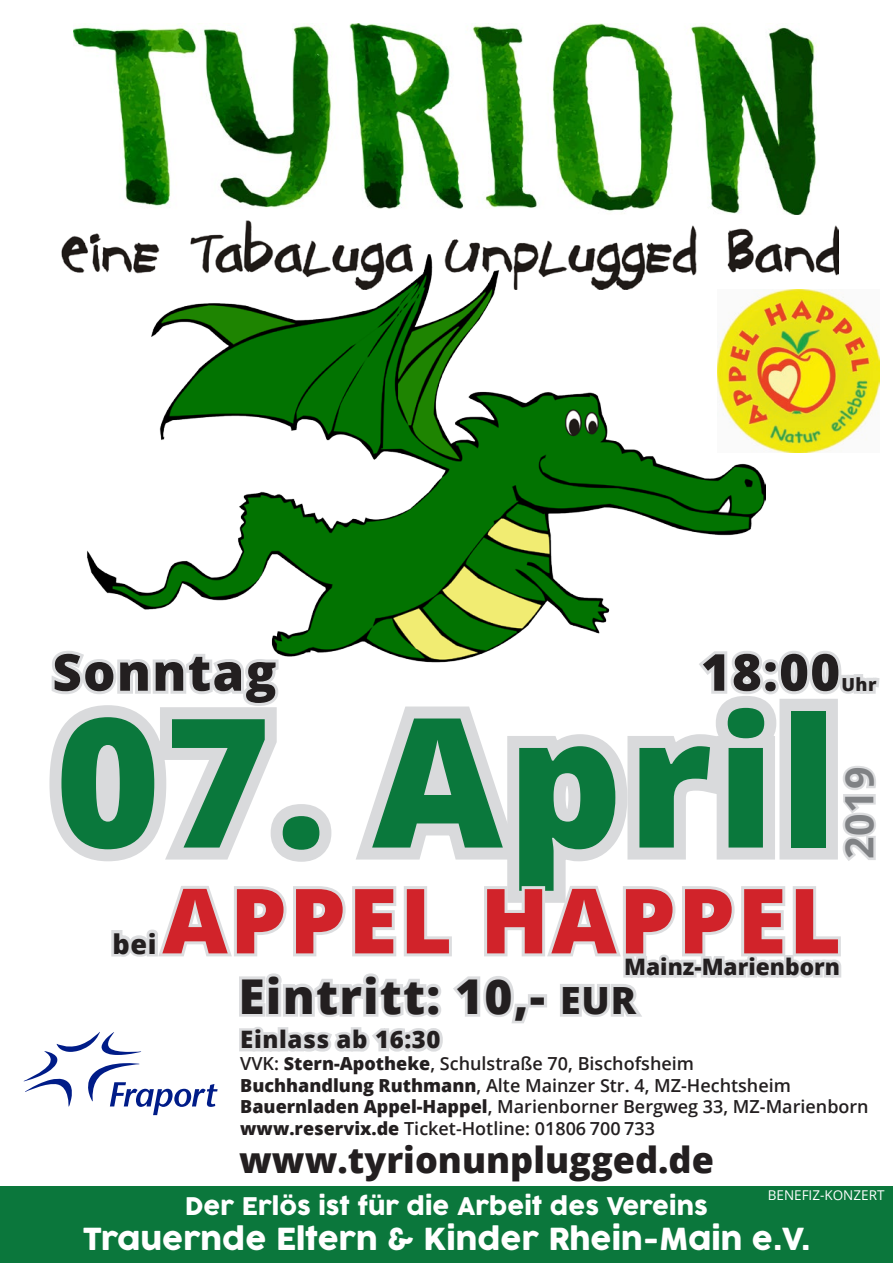
<style>
.page{position:relative;width:893px;height:1263px;background:#fff}
.page>*{position:absolute;margin:0;border:0;box-sizing:border-box;transform-origin:0 0}
.t1{font:800 180px "Open Sans";letter-spacing:.025em;color:#0a783c}
.t2{font:800 90px "Open Sans";letter-spacing:.025em;color:#d1232a}
.t3{font:800 51px "Open Sans";letter-spacing:.025em;color:#231f20}
.t4{font:800 48px "Open Sans";letter-spacing:.025em;color:#231f20}
.t5{font:700 39.3px "Open Sans";color:#808285}
.t6{font:800 36px "Open Sans";color:#231f20}
.t7{font:30px "Cocogoose Pro";color:#fff}
.t8{font:800 27px "Open Sans";color:#231f20}
.t9{font:24px "Cocogoose Pro";color:#fff}
.t10{font:800 24px "Open Sans";letter-spacing:.025em;color:#231f20}
.t11{font:800 22.65px "Open Sans";color:#231f20}
.t12{font:600 18px "Open Sans";color:#231f20}
.t13{font:800 18px "Open Sans";color:#231f20}
.t14{font:13.5px "Open Sans";color:#fff}
.s1{font-size:37.5px}
.s2{font-weight:800}
</style>
<div class="page">
<div style="left:0;top:1186px;width:893px;height:77px;background:#0b773c"></div>
<img style="left:74px;top:23px;width:742px;height:192px">
<img style="left:61px;top:220px;width:777px;height:70px">
<img style="left:84px;top:255px;width:682px;height:391px">
<img style="left:717px;top:290px;width:163px;height:162px">
<svg style="left:339px;top:603px;width:194px;height:43px;background:#579330"></svg>
<svg style="left:24px;top:646px;width:856px;height:469px"></svg>
<p class="t3" style="left:52px;top:633px;width:226px">Sonntag</p>
<p class="t3" style="left:701px;top:633px;width:141px">18:00</p>
<p class="t13" style="left:841px;top:670px;width:37px">Uhr</p>
<p class="t1" style="left:55px;top:645px;width:784px">07. April</p>
<p class="t5" style="left:831px;top:859px;width:94px;rotate:-90deg">2019</p>
<p class="t2" style="left:162px;top:852px;width:680px">APPEL HAPPEL</p>
<p class="t11" style="left:624px;top:949px;width:217px">Mainz-Marienborn</p>
<p class="t4" style="left:238px;top:960px;width:399px">Eintritt: 10,- <span class="s1">EUR</span></p>
<p class="t10" style="left:240px;top:1021px;width:202px">Einlass ab 16:30</p>
<p class="t12" style="left:240px;top:1051px;width:455px">VVK: <span class="s2">Stern-Apotheke</span>, Schulstraße 70, Bischofsheim</p>
<p class="t12" style="left:240px;top:1073px;width:552px"><span class="s2">Buchhandlung Ruthmann</span>, Alte Mainzer Str. 4, MZ-Hechtsheim</p>
<p class="t12" style="left:240px;top:1094px;width:630px"><span class="s2">Bauernladen Appel-Happel</span>, Marienborner Bergweg 33, MZ-Marienborn</p>
<p class="t12" style="left:240px;top:1116px;width:416px"><span class="s2">www.reservix.de</span> Ticket-Hotline: 01806 700 733</p>
<p class="t6" style="left:239px;top:1132px;width:476px">www.tyrionunplugged.de</p>
<p class="t14" style="left:768px;top:1185px;width:118px">BENEFIZ-KONZERT</p>
<p class="t8" style="left:113px;top:923px;width:46px">bei</p>
<p class="t9" style="left:185px;top:1190px;width:524px">Der Erlös ist für die Arbeit des Vereins</p>
<p class="t7" style="left:83px;top:1219px;width:729px">Trauernde Eltern &amp; Kinder Rhein-Main e.V.</p>
</div>
